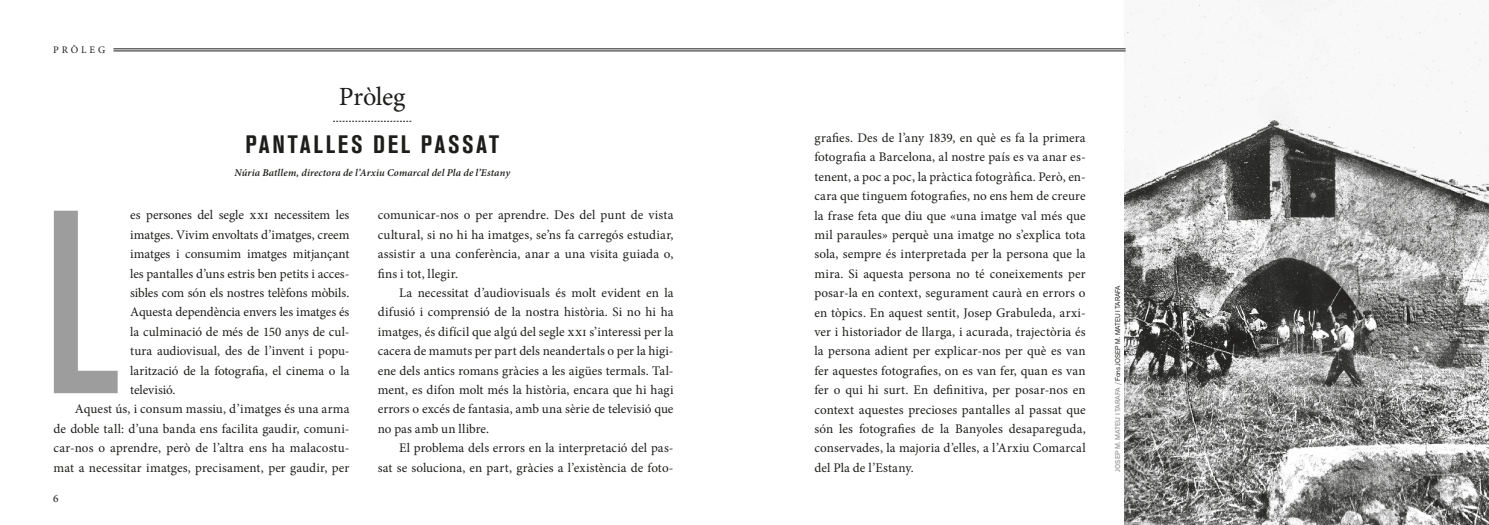
<style>
.page{position:relative;width:1489px;height:525px;background:#fff}
.page>*{position:absolute;margin:0;border:0;box-sizing:border-box;transform-origin:0 0}
.t1{font:500 condensed 258.12px "Akzidenz Grotesk BQ";color:#9d9d9d}
.t2{font:26.25px "Minion Pro";letter-spacing:-.015em;color:#1d1d1b}
.t3{font:700 condensed 25px "Akzidenz Grotesk BQ";letter-spacing:.105em;color:#1d1d1b}
.t4{font:13.12px/19.4px "Minion Pro";color:#1d1d1b;text-align:justify}
.t5{font:11.25px "Minion Pro";color:#1d1d1b}
.t6{font:italic 600 10.38px "Minion Pro";letter-spacing:.015em;color:#1d1d1b}
.t7{font:10px "Minion Pro";letter-spacing:.285em;color:#1d1d1b}
.t8{font:6.88px "Akzid Grtsk Next";color:#1d1d1b}
.s1{font-weight:500;color:#9d9d9d}
</style>
<div class="page">
<img style="left:1124px;top:0;width:364px;height:524px">
<hr style="left:113px;top:49px;width:1012px;height:1px;background:#1d1d1b">
<hr style="left:113px;top:51px;width:1012px;height:1px;background:#1d1d1b">
<svg style="left:333px;top:121px;width:78px;height:1px"></svg>
<p class="t7" style="left:53px;top:43px;width:54px">PRÒLEG</p>
<h2 class="t2" style="left:339px;top:79px;width:68px">Pròleg</h2>
<h3 class="t3" style="left:245px;top:130px;width:255px">PANTALLES DEL PASSAT</h3>
<p class="t6" style="left:234px;top:165px;width:277px">Núria Batllem, directora de l’Arxiu Comarcal del Pla de l’Estany</p>
<p class="t4" style="left:130px;top:205px;width:221px">es persones del segle xxi necessitem les</p>
<p class="t4" style="left:130px;top:225px;width:221px">imatges. Vivim envoltats d’imatges, creem</p>
<p class="t4" style="left:130px;top:244px;width:221px">imatges i consumim imatges mitjançant</p>
<p class="t4" style="left:130px;top:263px;width:221px">les pantalles d’uns estris ben petits i acces-</p>
<p class="t4" style="left:130px;top:283px;width:221px">sibles com són els nostres telèfons mòbils.</p>
<p class="t4" style="left:130px;top:302px;width:221px">Aquesta dependència envers les imatges és</p>
<p class="t4" style="left:130px;top:322px;width:221px">la culminació de més de 150 anys de cul-</p>
<p class="t4" style="left:130px;top:341px;width:221px">tura audiovisual, des de l’invent i popu-</p>
<p class="t4" style="left:130px;top:360px;width:221px">larització de la fotografia, el cinema o la</p>
<p class="t4" style="left:130px;top:380px;width:47px">televisió.</p>
<p class="t4" style="left:75px;top:399px;width:276px">Aquest ús, i consum massiu, d’imatges és una arma</p>
<p class="t4" style="left:54px;top:418px;width:297px">de doble tall: d’una banda ens facilita gaudir, comuni-</p>
<p class="t4" style="left:54px;top:438px;width:297px">car-nos o aprendre, però de l’altra ens ha malacostu-</p>
<p class="t4" style="left:54px;top:457px;width:297px">mat a necessitar imatges, precisament, per gaudir, per</p>
<h1 class="t1" style="left:43px;top:158px;width:77px">L</h1>
<p class="t5" style="left:53px;top:491px;width:7px">6</p>
<p class="t4" style="left:378px;top:205px;width:297px">comunicar-nos o per aprendre. Des del punt de vista cultural, si no hi ha imatges, se’ns fa carregós estudiar, assistir a una conferència, anar a una visita guiada o, fins i tot, llegir.</p>
<p class="t4" style="left:378px;top:283px;width:297px;text-indent:21px">La necessitat d’audiovisuals és molt evident en la difusió i comprensió de la nostra història. Si no hi ha imatges, és difícil que algú del segle xxi s’interessi per la cacera de mamuts per part dels neandertals o per la higi&shy;ene dels antics romans gràcies a les aigües termals. Tal&shy;ment, es difon molt més la història, encara que hi hagi errors o excés de fantasia, amb una sèrie de televisió que no pas amb un llibre.</p>
<p class="t4" style="left:378px;top:438px;width:297px;text-align:right">El problema dels errors en la interpretació del pas-<br>sat se soluciona, en part, gràcies a l’existència de foto-</p>
<p class="t4" style="left:814px;top:128px;width:273px">grafies. Des de l’any 1839, en què es fa la primera fotografia a Barcelona, al nostre país es va anar es&shy;tenent, a poc a poc, la pràctica fotogràfica. Però, en&shy;cara que tinguem fotografies, no ens hem de creure la frase feta que diu que «una imatge val més que mil paraules» perquè una imatge no s’explica tota sola, sempre és interpretada per la persona que la mira. Si aquesta persona no té coneixements per posar-la en context, segurament caurà en errors o en tòpics. En aquest sentit, Josep Grabuleda, arxi&shy;ver i historiador de llarga, i acurada, trajectòria és la persona adient per explicar-nos per què es van fer aquestes fotografies, on es van fer, quan es van fer o qui hi surt. En definitiva, per posar-nos en context aquestes precioses pantalles al passat que són les fotografies de la Banyoles desapareguda, conservades, la majoria d’elles, a l’Arxiu Comarcal del Pla de l’Estany.</p>
<p class="t8" style="left:1113px;top:471px;width:188px;rotate:-90deg"><span class="s1">JOSEP M. MATEU I TARAFA /</span> Fons JOSEP M. MATEU I TARAFA</p>
</div>
